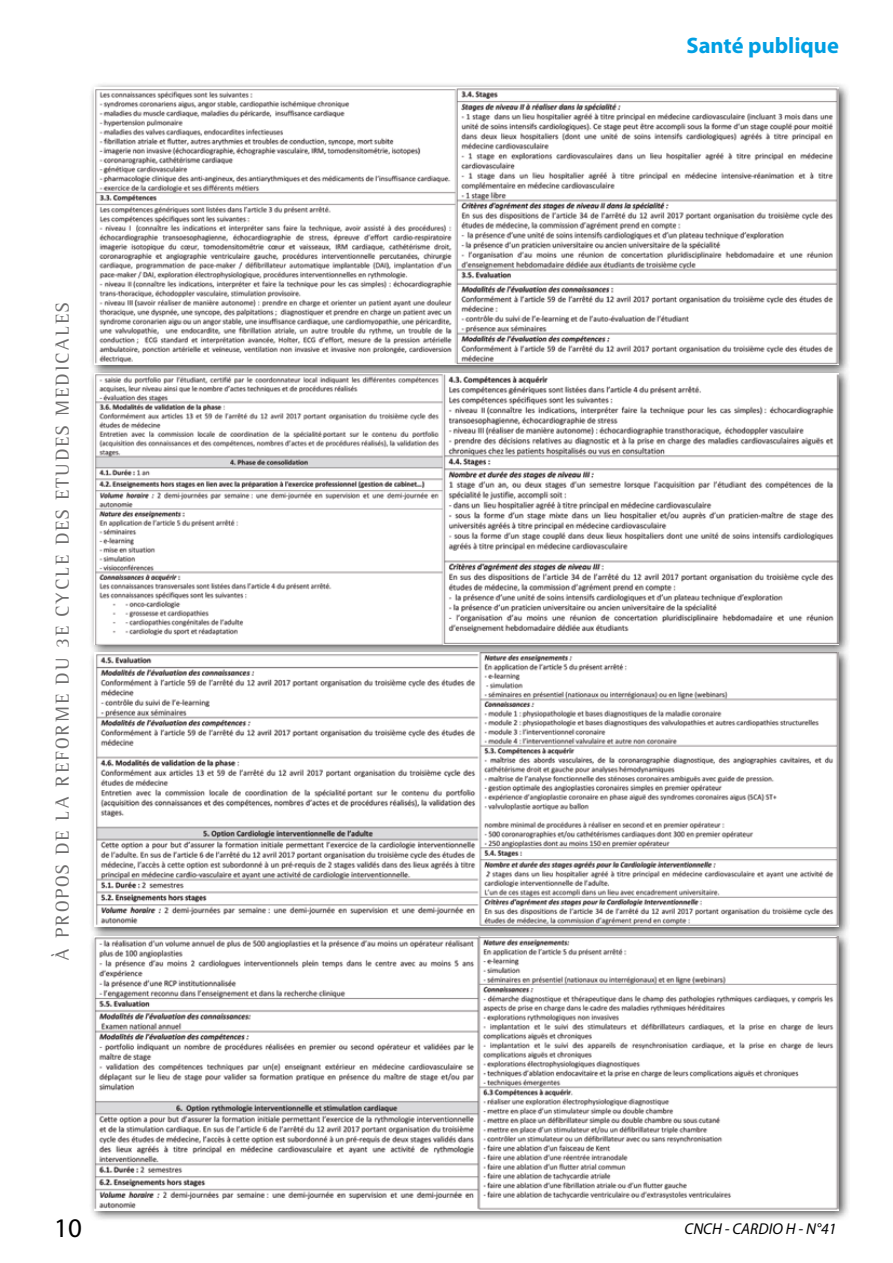
<style>
.page{position:relative;width:893px;height:1263px;background:#fff}
.page>*{position:absolute;margin:0;border:0;box-sizing:border-box;transform-origin:0 0}
.t1{font:27px "Myriad Pro";color:#000}
.t2{font:700 22.5px "Myriad Pro";color:#009fe3}
.t3{font:19.5px "Leftist Mono Serif";letter-spacing:.09em;color:#706f6f}
.t4{font:italic 15.75px "Myriad Pro";color:#000}
</style>
<div class="page">
<div style="left:89px;top:81px;width:762px;height:296px;background:#000;opacity:.75"></div>
<img style="left:95px;top:87px;width:744px;height:278px">
<div style="left:89px;top:367px;width:762px;height:289px;background:#000;opacity:.75"></div>
<img style="left:95px;top:373px;width:744px;height:271px">
<div style="left:89px;top:646px;width:762px;height:293px;background:#000;opacity:.75"></div>
<img style="left:95px;top:652px;width:744px;height:275px">
<div style="left:89px;top:931px;width:762px;height:291px;background:#000;opacity:.75"></div>
<img style="left:95px;top:937px;width:744px;height:273px">
<p class="t3" style="left:51px;top:961px;width:659px;rotate:-90deg">À PROPOS DE LA REFORME DU 3E CYCLE DES ETUDES MEDICALES</p>
<p class="t2" style="left:686px;top:30px;width:154px">Santé publique</p>
<h1 class="t1" style="left:54px;top:1212px;width:29px">10</h1>
<p class="t4" style="left:685px;top:1219px;width:154px">CNCH - CARDIO H - N°41</p>
</div>
